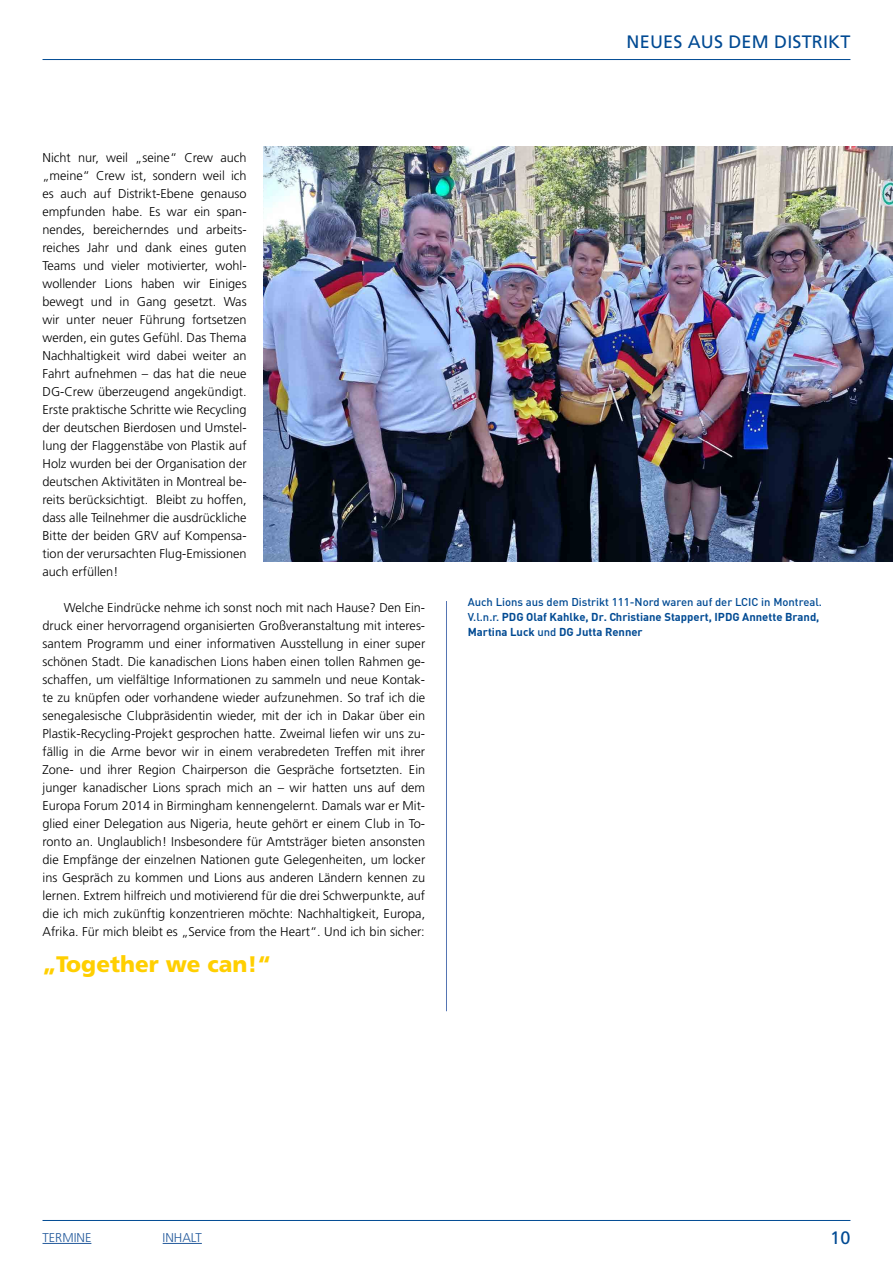
<style>
.page{position:relative;width:893px;height:1263px;background:#fff}
.page>*{position:absolute;margin:0;border:0;box-sizing:border-box;transform-origin:0 0}
.Copy_ohne_Einzug{font:900 22.5px "Frutiger";color:#ffcf00}
.t1{font:18px "Frutiger";letter-spacing:.01em;color:#004a93}
.Copy{font:300 12.75px/18px "Frutiger";color:#000;text-align:justify}
.Copy-2{font:300 12.75px "Frutiger";color:#245a9c}
.BU{font:500 11.25px/15px "DIN";color:#004a93}
.BU-2{font:700 11.25px "DIN";color:#004a93}
.s1{font-weight:700}
.s2{font-weight:500}
</style>
<div class="page">
<hr style="left:43px;top:59px;width:807px;height:1px;background:#004a93">
<hr style="left:43px;top:1220px;width:807px;height:1px;background:#004a93">
<img style="left:264px;top:146px;width:629px;height:416px">
<hr style="left:446px;top:601px;width:1px;height:410px;background:#5575b3">
<hr style="left:163px;top:1243px;width:39px;height:1px;background:#245a9c">
<hr style="left:43px;top:1243px;width:48px;height:1px;background:#245a9c">
<p class="Copy" style="left:43px;top:149px;width:206px">Nicht nur, weil „seine“ Crew auch „meine“ Crew ist, sondern weil ich es auch auf Distrikt-Ebene genauso empfunden habe. Es war ein span&shy;nendes, bereicherndes und arbeits&shy;reiches Jahr und dank eines guten Teams und vieler motivierter, wohl&shy;wollender Lions haben wir Einiges bewegt und in Gang gesetzt. Was wir unter neuer Führung fortsetzen werden, ein gutes Gefühl. Das Thema Nachhaltigkeit wird dabei weiter an Fahrt aufnehmen – das hat die neue DG-Crew überzeugend angekündigt.<br>Erste praktische Schritte wie Recycling der deutschen Bierdosen und Umstel&shy;lung der Flaggenstäbe von Plastik auf Holz wurden bei der Organisation der deutschen Aktivitäten in Montreal be&shy;reits berücksichtigt. Bleibt zu hoffen, dass alle Teilnehmer die ausdrückliche Bitte der beiden GRV auf Kompensa&shy;tion der verursachten Flug-Emissionen auch erfüllen!</p>
<p class="Copy" style="left:43px;top:599px;width:384px;text-indent:21px">Welche Eindrücke nehme ich sonst noch mit nach Hause? Den Ein&shy;druck einer hervorragend organisierten Großveranstaltung mit interes&shy;santem Programm und einer informativen Ausstellung in einer super schönen Stadt. Die kanadischen Lions haben einen tollen Rahmen ge&shy;schaffen, um vielfältige Informationen zu sammeln und neue Kontak&shy;te zu knüpfen oder vorhandene wieder aufzunehmen. So traf ich die senegalesische Clubpräsidentin wieder, mit der ich in Dakar über ein Plastik-Recycling-Projekt gesprochen hatte. Zweimal liefen wir uns zu&shy;fällig in die Arme bevor wir in einem verabredeten Treffen mit ihrer Zone- und ihrer Region Chairperson die Gespräche fortsetzten. Ein junger kanadischer Lions sprach mich an – wir hatten uns auf dem Europa Forum 2014 in Birmingham kennengelernt. Damals war er Mit&shy;glied einer Delegation aus Nigeria, heute gehört er einem Club in To&shy;ronto an. Unglaublich! Insbesondere für Amtsträger bieten ansonsten die Empfänge der einzelnen Nationen gute Gelegenheiten, um locker ins Gespräch zu kommen und Lions aus anderen Ländern kennen zu lernen. Extrem hilfreich und motivierend für die drei Schwerpunkte, auf die ich mich zukünftig konzentrieren möchte: Nachhaltigkeit, Europa, Afrika. Für mich bleibt es „Service from the Heart“. Und ich bin sicher:</p>
<p class="Copy_ohne_Einzug" style="left:43px;top:951px;width:230px">„Together we can!“</p>
<h2 class="t1" style="left:627px;top:31px;width:225px">NEUES AUS DEM DISTRIKT</h2>
<p class="BU" style="left:468px;top:594px;width:356px">Auch Lions aus dem Distrikt 111-Nord waren auf der LCIC in Montreal.<br>V.l.n.r. <span class="s1">PDG Olaf Kahlke, Dr. Christiane Stappert, IPDG Annette Brand,</span></p>
<p class="BU-2" style="left:468px;top:624px;width:176px">Martina Luck <span class="s2">und</span> DG Jutta Renner</p>
<p class="Copy-2" style="left:43px;top:1230px;width:50px">TERMINE</p>
<p class="Copy-2" style="left:163px;top:1230px;width:41px">INHALT</p>
<h2 class="t1" style="left:830px;top:1227px;width:22px">10</h2>
</div>
